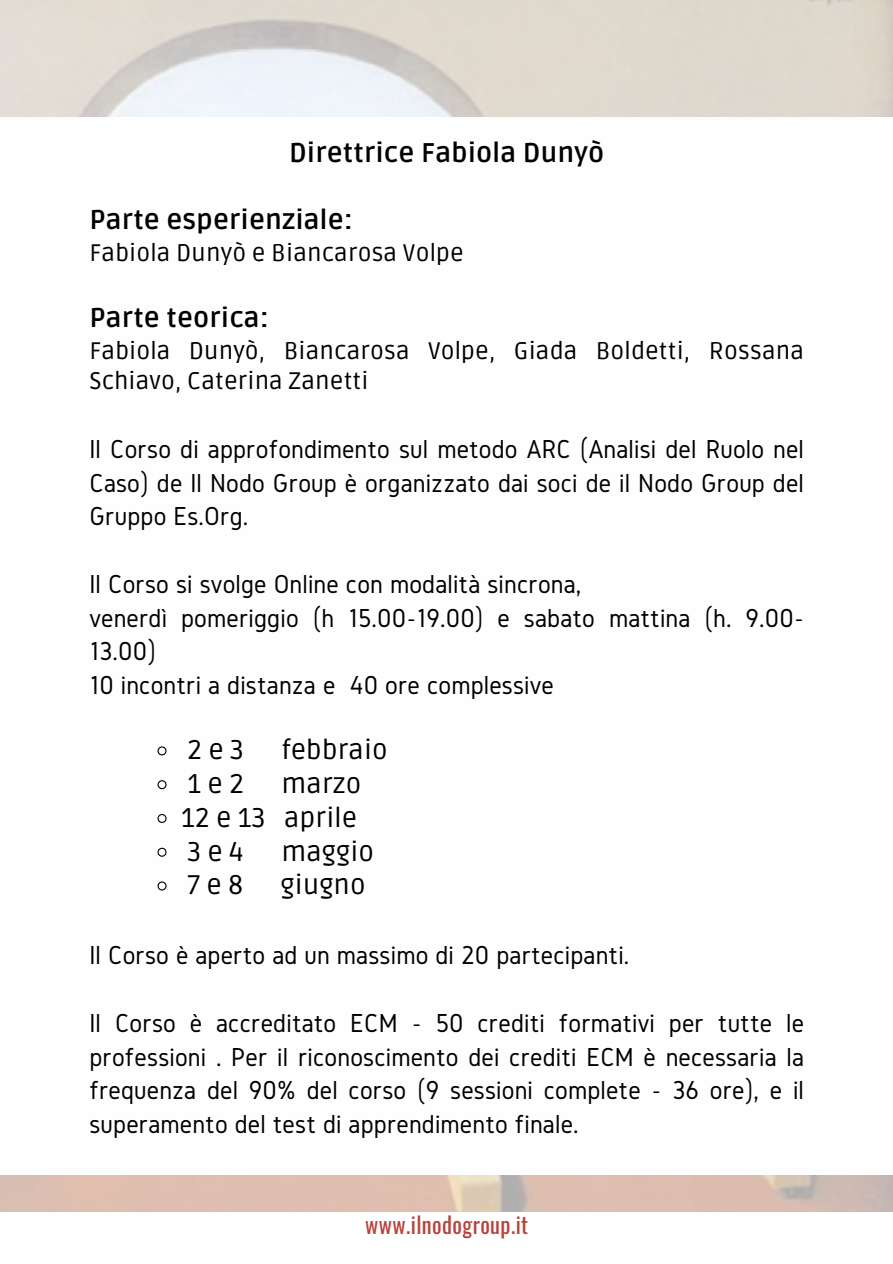
<style>
.page{position:relative;width:893px;height:1264px;background:#fff}
.page>*{position:absolute;margin:0;border:0;box-sizing:border-box;transform-origin:0 0}
.t1{font:27px/33.8px "Gidole";letter-spacing:.005em;color:#000;text-align:justify}
.t2{font:700 27px "Ruda";letter-spacing:.005em;color:#000}
.t3{font:27px "Ruda";letter-spacing:.005em;color:#000}
.t4{font:24px/30.3px "Ruda";letter-spacing:.005em;color:#000}
.t5{font:22.35px "Oswald";letter-spacing:.02em;color:#b7423b}
</style>
<div class="page">
<svg style="left:157px;top:746px;width:10px;height:10px"></svg>
<svg style="left:157px;top:780px;width:10px;height:10px"></svg>
<svg style="left:157px;top:813px;width:10px;height:10px"></svg>
<svg style="left:157px;top:847px;width:10px;height:10px"></svg>
<svg style="left:157px;top:881px;width:10px;height:10px"></svg>
<p class="t2" style="left:289px;top:137px;width:317px">Direttrice Fabiola Dunyò</p>
<p class="t2" style="left:89px;top:204px;width:265px">Parte esperienziale:</p>
<p class="t4" style="left:89px;top:238px;width:376px">Fabiola Dunyò e Biancarosa Volpe</p>
<p class="t2" style="left:89px;top:302px;width:181px">Parte teorica:</p>
<p class="t4" style="left:89px;top:336px;width:716px">Fabiola Dunyò, Biancarosa Volpe, Giada Boldetti, Rossana<br>Schiavo, Caterina Zanetti</p>
<p class="t1" style="left:89px;top:431px;width:716px">Il Corso di approfondimento sul metodo ARC (Analisi del Ruolo nel Caso) de Il Nodo Group è organizzato dai soci de il Nodo Group del Gruppo Es.Org.</p>
<p class="t1" style="left:89px;top:566px;width:493px">Il Corso si svolge Online con modalità sincrona,</p>
<p class="t1" style="left:89px;top:600px;width:716px">venerdì pomeriggio (h 15.00-19.00) e sabato mattina (h. 9.00-<br>13.00)</p>
<p class="t1" style="left:89px;top:668px;width:466px">10 incontri a distanza e 40 ore complessive</p>
<p class="t3" style="left:187px;top:734px;width:58px">2e3</p>
<p class="t3" style="left:281px;top:734px;width:108px">febbraio</p>
<p class="t3" style="left:187px;top:768px;width:58px">1e2</p>
<p class="t3" style="left:281px;top:768px;width:81px">marzo</p>
<p class="t3" style="left:181px;top:802px;width:177px">12 e 13 aprile</p>
<p class="t3" style="left:187px;top:835px;width:58px">3e4</p>
<p class="t3" style="left:281px;top:835px;width:94px">maggio</p>
<p class="t3" style="left:187px;top:869px;width:57px">7e8</p>
<p class="t3" style="left:280px;top:869px;width:86px">giugno</p>
<p class="t1" style="left:89px;top:938px;width:541px">Il Corso è aperto ad un massimo di 20 partecipanti.</p>
<p class="t1" style="left:89px;top:1005px;width:716px">Il Corso è accreditato ECM - 50 crediti formativi per tutte le professioni . Per il riconoscimento dei crediti ECM è necessaria la frequenza del 90% del corso (9 sessioni complete - 36 ore), e il superamento del test di apprendimento finale.</p>
<p class="t5" style="left:365px;top:1207px;width:164px">www.ilnodogroup.it</p>
</div>
